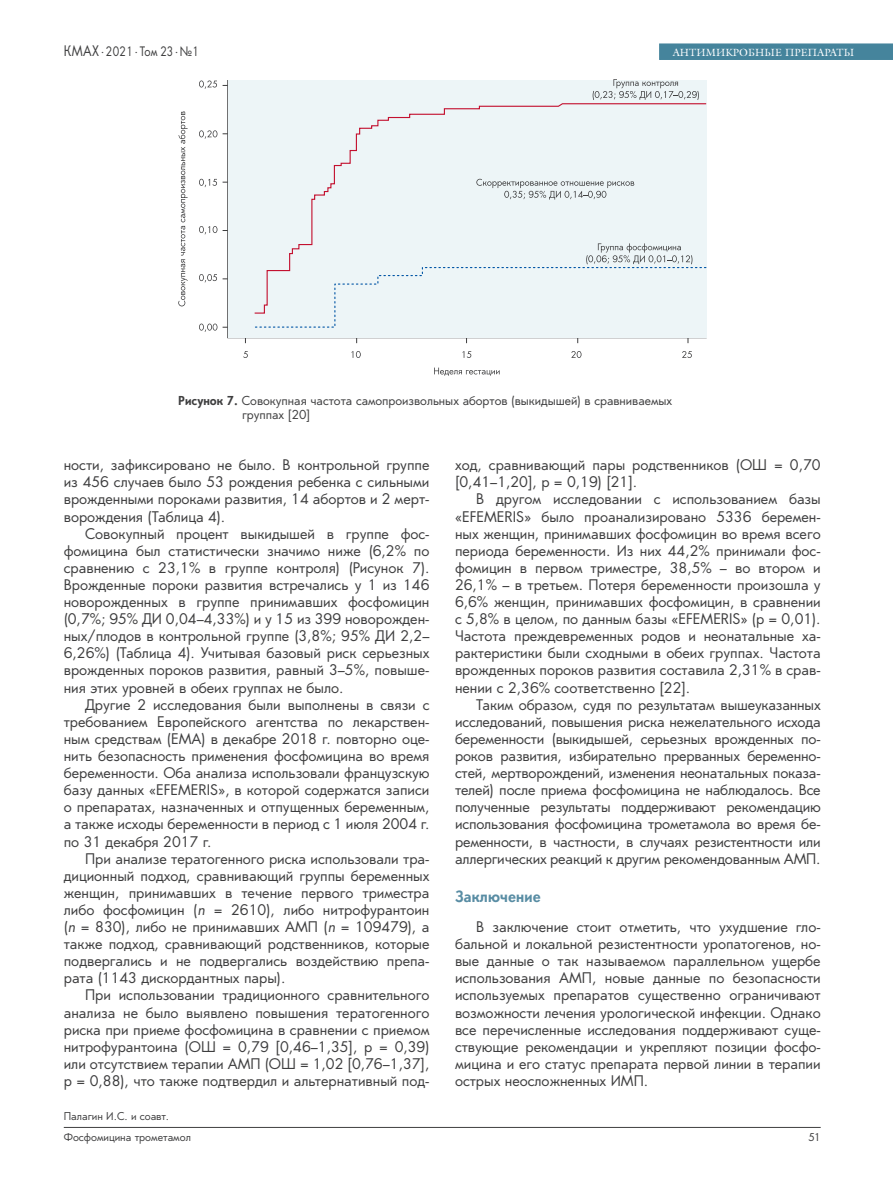
<style>
.page{position:relative;width:893px;height:1191px;background:#fff}
.page>*{position:absolute;margin:0;border:0;box-sizing:border-box;transform-origin:0 0}
.t1{font:700 15px "Orenburg C";letter-spacing:.01em;color:#598da4}
.t2{font:14.25px/17.1px "Orenburg C";color:#3e3e3f;text-align:justify}
.t3{font:12.75px "Orenburg C";letter-spacing:.015em;color:#3e3e3f;scale:.83 1}
.t4{font:12px/14.4px "Orenburg C";color:#3e3e3f}
.t5{font:10.5px "Orenburg C";color:#3e3e3f}
.t6{font:10.5px "AG Galleon C";letter-spacing:.01em;color:#fff}
.s1{font-size:14.1px}
.s2{font-weight:700}
.s3{font-style:italic}
</style>
<div class="page">
<hr style="left:64px;top:1127px;width:757px;height:1px;background:#3e3e3f">
<div style="left:659px;top:43px;width:234px;height:17px;background:#45849c"></div>
<svg style="left:199px;top:323px;width:18px;height:9px"></svg>
<svg style="left:243px;top:351px;width:5px;height:7px"></svg>
<svg style="left:434px;top:367px;width:66px;height:9px"></svg>
<svg style="left:351px;top:351px;width:10px;height:7px"></svg>
<svg style="left:462px;top:351px;width:9px;height:7px"></svg>
<svg style="left:571px;top:351px;width:10px;height:7px"></svg>
<svg style="left:682px;top:351px;width:10px;height:7px"></svg>
<svg style="left:199px;top:226px;width:18px;height:8px"></svg>
<svg style="left:199px;top:274px;width:18px;height:8px"></svg>
<svg style="left:199px;top:179px;width:18px;height:8px"></svg>
<svg style="left:199px;top:130px;width:18px;height:9px"></svg>
<svg style="left:199px;top:80px;width:18px;height:9px"></svg>
<svg style="left:178px;top:111px;width:10px;height:195px"></svg>
<div style="left:228px;top:80px;width:479px;height:257px;background:#edf5f7"></div>
<svg style="left:593px;top:79px;width:106px;height:21px"></svg>
<svg style="left:311px;top:103px;width:396px;height:140px"></svg>
<svg style="left:254px;top:243px;width:453px;height:85px"></svg>
<p class="t3" style="left:64px;top:44px;width:164px"><span class="s1">КМАХ</span> <sup>.</sup>2021 <sup>.</sup>Том 23<sup>.</sup>№1</p>
<p class="t6" style="left:673px;top:46px;width:183px">АНТИМИКРОБНЫЕ ПРЕПАРАТЫ</p>
<p class="t4" style="left:242px;top:393px;width:432px;text-indent:-64px"><span class="s2">Рисунок 7.</span> Совокупная частота самопроизвольных абортов (выкидышей) в сравниваемых группах [20]</p>
<p class="t2" style="left:64px;top:456px;width:367px">ности, зафиксировано не было. В контрольной группе из 456 случаев было 53 рождения ребенка с сильными врожденными пороками развития, 14 абортов и 2 мерт&shy;ворождения (Таблица 4).</p>
<p class="t2" style="left:64px;top:525px;width:367px;text-indent:21px">Совокупный процент выкидышей в группе фос&shy;фомицина был статистически значимо ниже (6,2% по сравнению с 23,1% в группе контроля) (Рисунок 7).<br>Врожденные пороки развития встречались у 1 из 146 новорожденных в группе принимавших фосфомицин (0,7%; 95% ДИ 0,04–4,33%) и у 15 из 399 новорожден&shy;ных/плодов в контрольной группе (3,8%; 95% ДИ 2,2– 6,26%) (Таблица 4). Учитывая базовый риск серьезных врожденных пороков развития, равный 3–5%, повыше&shy;ния этих уровней в обеих группах не было.</p>
<p class="t2" style="left:64px;top:696px;width:367px;text-indent:21px">Другие 2 исследования были выполнены в связи с требованием Европейского агентства по лекарствен&shy;ным средствам (EMA) в декабре 2018 г. повторно оце&shy;нить безопасность применения фосфомицина во время беременности. Оба анализа использовали французскую базу данных «EFEMERIS», в которой содержатся записи о препаратах, назначенных и отпущенных беременным, а также исходы беременности в период с 1 июля 2004 г. по 31 декабря 2017 г.</p>
<p class="t2" style="left:64px;top:850px;width:367px;text-indent:21px">При анализе тератогенного риска использовали тра&shy;диционный подход, сравнивающий группы беременных женщин, принимавших в течение первого триместра либо фосфомицин (<span class="s3">n</span> = 2610), либо нитрофурантоин (<span class="s3">n</span> = 830), либо не принимавших АМП (<span class="s3">n</span> = 109479), а также подход, сравнивающий родственников, которые подвергались и не подвергались воздействию препа&shy;рата (1143 дискордантных пары).</p>
<p class="t2" style="left:64px;top:987px;width:367px;text-indent:21px">При использовании традиционного сравнительного анализа не было выявлено повышения тератогенного риска при приеме фосфомицина в сравнении с приемом нитрофурантоина (ОШ = 0,79 [0,46–1,35], p = 0,39) или отсутствием терапии АМП (ОШ = 1,02 [0,76–1,37], p = 0,88), что также подтвердил и альтернативный под-</p>
<p class="t5" style="left:64px;top:1110px;width:107px">Палагин И.С. и соавт.</p>
<p class="t5" style="left:64px;top:1131px;width:129px">Фосфомицина трометамол</p>
<p class="t2" style="left:455px;top:456px;width:367px">ход, сравнивающий пары родственников (ОШ = 0,70 [0,41–1,20], p = 0,19) [21].</p>
<p class="t2" style="left:455px;top:491px;width:367px;text-indent:21px">В другом исследовании с использованием базы «EFEMERIS» было проанализировано 5336 беремен&shy;ных женщин, принимавших фосфомицин во время всего периода беременности. Из них 44,2% принимали фос&shy;фомицин в первом триместре, 38,5% – во втором и 26,1% – в третьем. Потеря беременности произошла у 6,6% женщин, принимавших фосфомицин, в сравнении с 5,8% в целом, по данным базы «EFEMERIS» (p = 0,01).<br>Частота преждевременных родов и неонатальные ха&shy;рактеристики были сходными в обеих группах. Частота врожденных пороков развития составила 2,31% в срав&shy;нении с 2,36% соответственно [22].</p>
<p class="t2" style="left:455px;top:696px;width:367px;text-indent:21px">Таким образом, судя по результатам вышеуказанных исследований, повышения риска нежелательного исхода беременности (выкидышей, серьезных врожденных по&shy;роков развития, избирательно прерванных беременно&shy;стей, мертворождений, изменения неонатальных показа&shy;телей) после приема фосфомицина не наблюдалось. Все полученные результаты поддерживают рекомендацию использования фосфомицина трометамола во время бе&shy;ременности, в частности, в случаях резистентности или аллергических реакций к другим рекомендованным АМП.</p>
<p class="t1" style="left:455px;top:887px;width:87px">Заключение</p>
<p class="t2" style="left:455px;top:918px;width:367px;text-indent:21px">В заключение стоит отметить, что ухудшение гло&shy;бальной и локальной резистентности уропатогенов, но&shy;вые данные о так называемом параллельном ущербе использования АМП, новые данные по безопасности используемых препаратов существенно ограничивают возможности лечения урологической инфекции. Однако все перечисленные исследования поддерживают суще&shy;ствующие рекомендации и укрепляют позиции фосфо&shy;мицина и его статус препарата первой линии в терапии острых неосложненных ИМП.</p>
<p class="t5" style="left:808px;top:1131px;width:14px">51</p>
</div>
